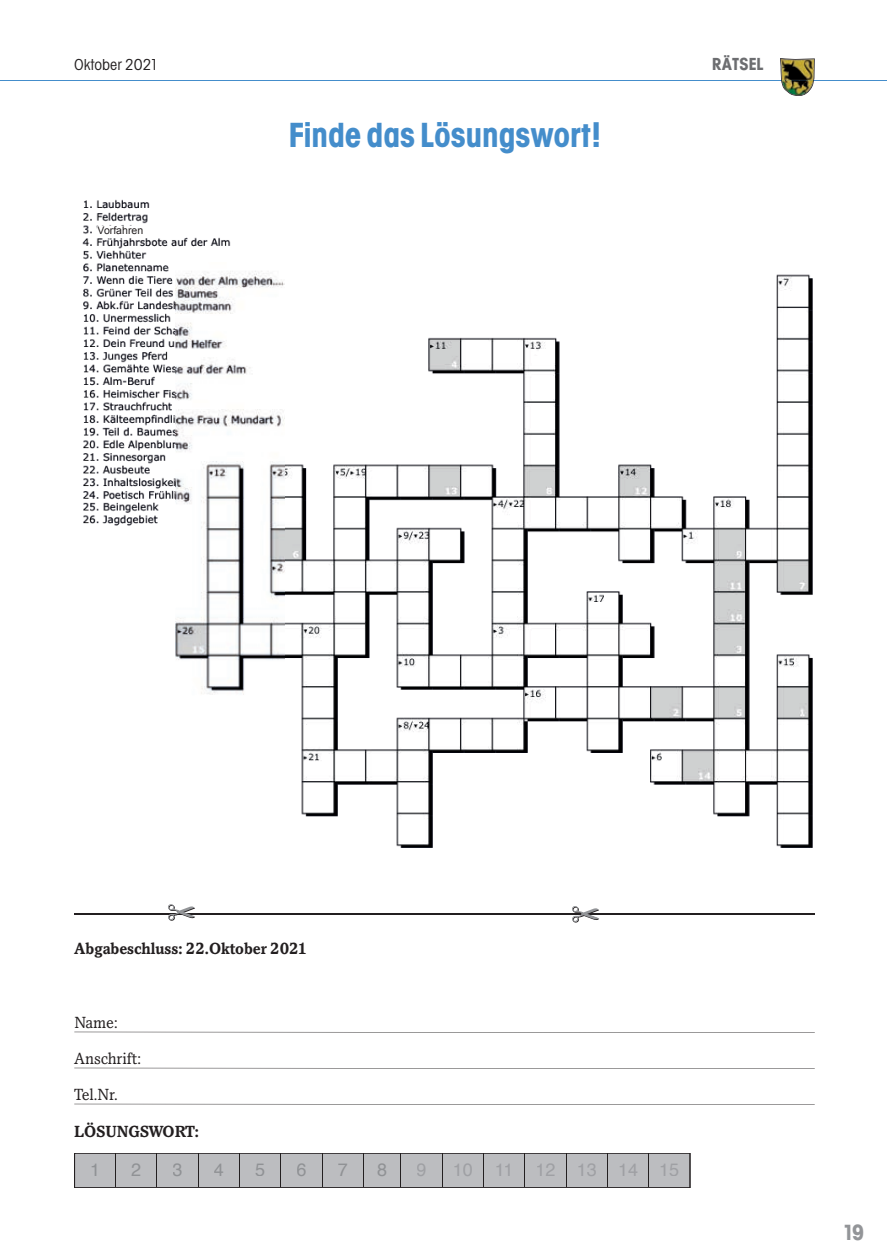
<style>
.page{position:relative;width:887px;height:1259px;background:#fff}
.page>*{position:absolute;margin:0;border:0;box-sizing:border-box;transform-origin:0 0}
.t1{font:33px "Avant Garde SB Bol Con";color:#448dcb}
.t2{font:21px "Avant Garde SB Bol Con";color:#939598}
.t3{font:18px "Helvetica";color:#9fa0a4}
.t4{font:18px "Helvetica";color:#909295}
.t5{font:16.5px "Avant Garde SB Bol Con";letter-spacing:.015em;color:#6c6d70}
.t6{font:700 15.75px "Pacella SB";color:#231f20}
.t7{font:15.75px "Pacella SB";color:#231f20}
.t8{font:condensed 15px "Avant Garde SB";color:#231f20}
.t9{font:10.5px "Arial";color:#231f20}
</style>
<div class="page">
<hr style="left:0;top:80px;width:886px;height:1px;background:#448dcb">
<svg style="left:780px;top:58px;width:34px;height:38px"></svg>
<svg style="left:74px;top:1031px;width:235px;height:1px"></svg>
<svg style="left:74px;top:1067px;width:213px;height:1px"></svg>
<svg style="left:74px;top:1103px;width:191px;height:1px"></svg>
<hr style="left:74px;top:913px;width:740px;height:1px;background:#231f20">
<svg style="left:168px;top:904px;width:27px;height:16px"></svg>
<svg style="left:572px;top:906px;width:27px;height:16px"></svg>
<div style="left:74px;top:1153px;width:615px;height:34px;background:#bcbdc0"></div>
<hr style="left:115px;top:1153px;width:1px;height:33px;background:#231f20">
<hr style="left:156px;top:1153px;width:1px;height:33px;background:#231f20">
<hr style="left:198px;top:1153px;width:1px;height:33px;background:#231f20">
<hr style="left:239px;top:1153px;width:1px;height:33px;background:#231f20">
<hr style="left:280px;top:1153px;width:1px;height:33px;background:#231f20">
<hr style="left:322px;top:1153px;width:1px;height:33px;background:#231f20">
<hr style="left:363px;top:1153px;width:1px;height:33px;background:#231f20">
<hr style="left:400px;top:1153px;width:1px;height:33px;background:#231f20">
<hr style="left:441px;top:1153px;width:1px;height:33px;background:#231f20">
<hr style="left:483px;top:1153px;width:1px;height:33px;background:#231f20">
<hr style="left:524px;top:1153px;width:1px;height:33px;background:#231f20">
<hr style="left:565px;top:1153px;width:1px;height:33px;background:#231f20">
<hr style="left:607px;top:1153px;width:1px;height:33px;background:#231f20">
<hr style="left:648px;top:1153px;width:1px;height:33px;background:#231f20">
<img style="left:82px;top:199px;width:149px;height:327px">
<img style="left:284px;top:274px;width:529px;height:574px">
<img style="left:175px;top:262px;width:109px;height:433px">
<div style="left:97px;top:226px;width:59px;height:11px;background:#fff"></div>
<p class="t8" style="left:74px;top:55px;width:86px">Oktober 2021</p>
<p class="t5" style="left:712px;top:58px;width:53px">RÄTSEL</p>
<p class="t9" style="left:97px;top:223px;width:47px">Vorfahren</p>
<h1 class="t1" style="left:288px;top:123px;width:313px">Finde das Lösungswort!</h1>
<p class="t6" style="left:74px;top:942px;width:234px">Abgabeschluss: 22.Oktober 2021</p>
<p class="t7" style="left:74px;top:1016px;width:45px">Name:</p>
<p class="t7" style="left:74px;top:1052px;width:68px">Anschrift:</p>
<p class="t7" style="left:74px;top:1088px;width:45px">Tel.Nr.</p>
<p class="t6" style="left:74px;top:1125px;width:126px">LÖSUNGSWORT:</p>
<p class="t4" style="left:90px;top:1155px;width:12px">1</p>
<p class="t4" style="left:131px;top:1155px;width:12px">2</p>
<p class="t4" style="left:172px;top:1155px;width:12px">3</p>
<p class="t4" style="left:214px;top:1155px;width:12px">4</p>
<p class="t4" style="left:255px;top:1155px;width:12px">5</p>
<p class="t4" style="left:296px;top:1155px;width:12px">6</p>
<p class="t4" style="left:338px;top:1155px;width:12px">7</p>
<p class="t4" style="left:377px;top:1155px;width:12px">8</p>
<p class="t3" style="left:416px;top:1155px;width:12px">9</p>
<p class="t3" style="left:452px;top:1155px;width:228px">10 11 12 13 14 15</p>
<h2 class="t2" style="left:842px;top:1224px;width:23px">19</h2>
</div>
